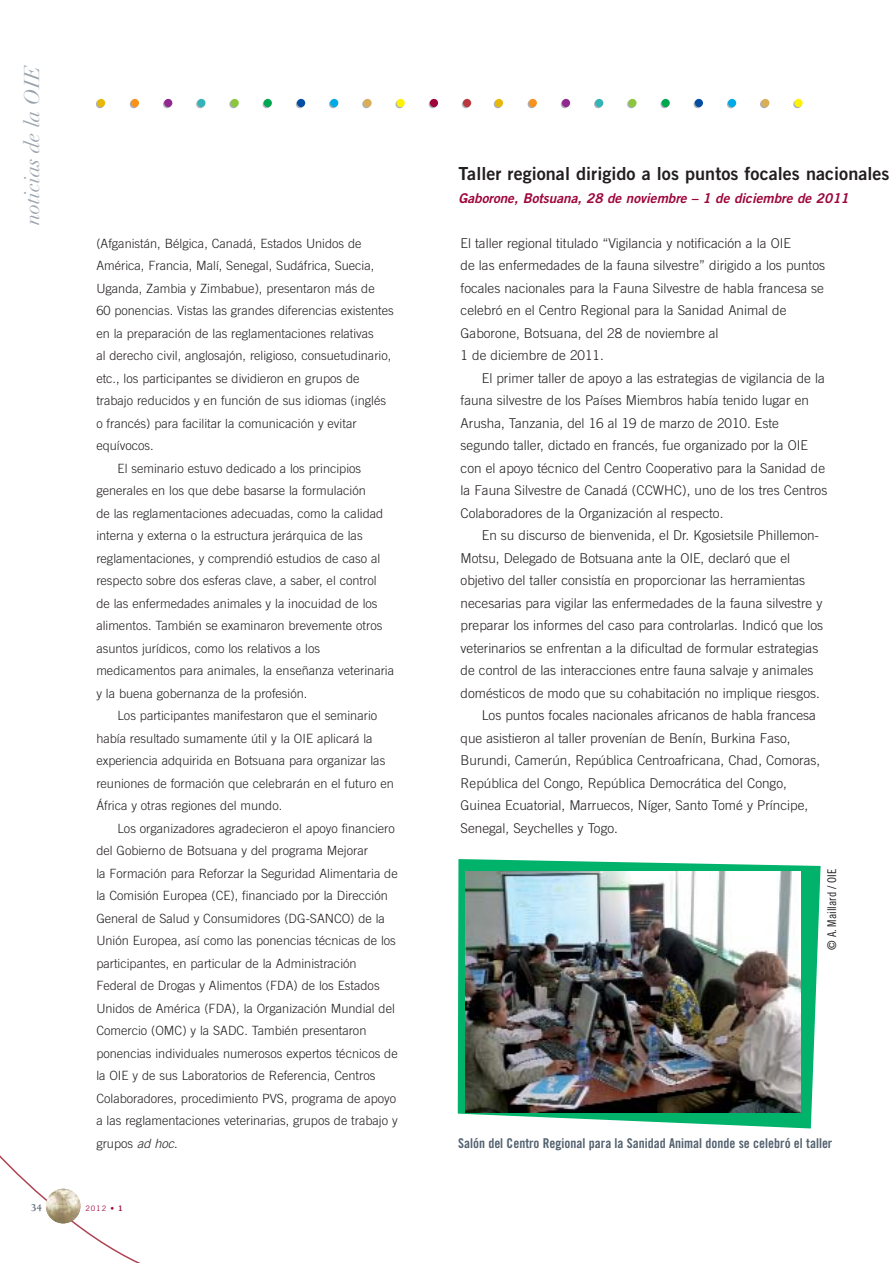
<style>
.page{position:relative;width:893px;height:1263px;background:#fff}
.page>*{position:absolute;margin:0;border:0;box-sizing:border-box;transform-origin:0 0}
.t1{font:italic 21px "Didot LH";color:#9aa3ac}
.t2{font:18px "Trade Gothic LT Std Bd 2";letter-spacing:.005em;color:#231f20}
.t3{font:300 13.5px/22.5px "Trade Gothic LT Std";color:#231f20}
.t4{font:13.5px "Trade Gothic LT Std Bd Cn 20";color:#53616f}
.t5{font:13.5px "Trade Gothic LT Std Bd 2 Obl";color:#9d053b}
.t6{font:300 12.75px "Trade Gothic LT Std";color:#231f20}
.t7{font:12px "Trade Gothic LT Std Cn 18";color:#231f20}
.t8{font:700 10.5px "Berkeley";color:#53616f}
.t9{font:7.5px "Trade Gothic LT Std";color:#9d053b}
.s1{font-style:italic}
.s2{font-weight:300}
.s3{font-family:"Trade Gothic LT Std Bd 2"}
</style>
<div class="page">
<div style="left:196px;top:100px;width:8px;height:8px;background:#aab1ba;border-radius:50%"></div>
<svg style="left:229px;top:100px;width:9px;height:8px"></svg>
<div style="left:362px;top:100px;width:8px;height:8px;background:#aab1ba;border-radius:50%"></div>
<svg style="left:395px;top:100px;width:9px;height:8px"></svg>
<div style="left:97px;top:99px;width:8px;height:8px;background:#e7b809;border-radius:50%"></div>
<div style="left:131px;top:99px;width:8px;height:8px;background:#f7931d;border-radius:50%"></div>
<div style="left:164px;top:99px;width:8px;height:8px;background:#91278f;border-radius:50%"></div>
<div style="left:197px;top:99px;width:8px;height:8px;background:#35b4b7;border-radius:50%"></div>
<div style="left:231px;top:99px;width:8px;height:8px;background:#8cc63f;border-radius:50%"></div>
<div style="left:264px;top:99px;width:8px;height:8px;background:#00a650;border-radius:50%"></div>
<div style="left:297px;top:99px;width:8px;height:8px;background:#034ea2;border-radius:50%"></div>
<div style="left:330px;top:99px;width:8px;height:8px;background:#00aae7;border-radius:50%"></div>
<div style="left:363px;top:99px;width:9px;height:8px;background:#d8ae5a;border-radius:50%"></div>
<div style="left:396px;top:99px;width:9px;height:8px;background:#fff200;border-radius:50%"></div>
<div style="left:430px;top:99px;width:8px;height:8px;background:#9d053b;border-radius:50%"></div>
<div style="left:463px;top:99px;width:8px;height:8px;background:#b73a40;border-radius:50%"></div>
<div style="left:627px;top:100px;width:8px;height:8px;background:#aab1ba;border-radius:50%"></div>
<svg style="left:660px;top:100px;width:9px;height:8px"></svg>
<svg style="left:693px;top:100px;width:9px;height:8px"></svg>
<div style="left:760px;top:100px;width:8px;height:8px;background:#aab1ba;border-radius:50%"></div>
<div style="left:793px;top:100px;width:8px;height:8px;background:#aab1ba;border-radius:50%"></div>
<div style="left:495px;top:99px;width:8px;height:8px;background:#e7b809;border-radius:50%"></div>
<div style="left:529px;top:99px;width:8px;height:8px;background:#f7931d;border-radius:50%"></div>
<div style="left:562px;top:99px;width:8px;height:8px;background:#91278f;border-radius:50%"></div>
<div style="left:595px;top:99px;width:8px;height:8px;background:#35b4b7;border-radius:50%"></div>
<div style="left:628px;top:99px;width:8px;height:8px;background:#8cc63f;border-radius:50%"></div>
<div style="left:661px;top:99px;width:9px;height:8px;background:#00a650;border-radius:50%"></div>
<div style="left:695px;top:99px;width:8px;height:8px;background:#034ea2;border-radius:50%"></div>
<div style="left:728px;top:99px;width:8px;height:8px;background:#00aae7;border-radius:50%"></div>
<div style="left:761px;top:99px;width:8px;height:8px;background:#d8ae5a;border-radius:50%"></div>
<div style="left:794px;top:99px;width:8px;height:8px;background:#fff200;border-radius:50%"></div>
<svg style="left:0;top:1155px;width:141px;height:108px"></svg>
<img style="left:46px;top:1189px;width:35px;height:34px;border-radius:50%">
<img style="left:46px;top:1189px;width:34px;height:34px;border-radius:50%">
<svg style="left:458px;top:859px;width:362px;height:269px;fill:#00b26a"></svg>
<img style="left:465px;top:872px;width:335px;height:241px">
<h1 class="t1" style="left:24px;top:225px;width:163px;rotate:-90deg">noticias de la OIE</h1>
<p class="t6" style="left:96px;top:238px;width:267px">(Afganistán, Bélgica, Canadá, Estados Unidos de</p>
<p class="t6" style="left:96px;top:261px;width:279px">América, Francia, Malí, Senegal, Sudáfrica, Suecia,</p>
<p class="t6" style="left:96px;top:283px;width:280px">Uganda, Zambia y Zimbabue), presentaron más de</p>
<p class="t6" style="left:96px;top:306px;width:299px">60 ponencias. Vistas las grandes diferencias existentes</p>
<p class="t6" style="left:96px;top:328px;width:279px">en la preparación de las reglamentaciones relativas</p>
<p class="t6" style="left:96px;top:351px;width:296px">al derecho civil, anglosajón, religioso, consuetudinario,</p>
<p class="t6" style="left:96px;top:373px;width:265px">etc., los participantes se dividieron en grupos de</p>
<p class="t6" style="left:96px;top:396px;width:291px">trabajo reducidos y en función de sus idiomas (inglés</p>
<p class="t6" style="left:96px;top:418px;width:262px">o francés) para facilitar la comunicación y evitar</p>
<p class="t6" style="left:96px;top:441px;width:59px">equívocos.</p>
<p class="t6" style="left:118px;top:463px;width:245px">El seminario estuvo dedicado a los principios</p>
<p class="t6" style="left:96px;top:486px;width:271px">generales en los que debe basarse la formulación</p>
<p class="t6" style="left:96px;top:508px;width:288px">de las reglamentaciones adecuadas, como la calidad</p>
<p class="t6" style="left:96px;top:531px;width:268px">interna y externa o la estructura jerárquica de las</p>
<p class="t6" style="left:96px;top:553px;width:285px">reglamentaciones, y comprendió estudios de caso al</p>
<p class="t6" style="left:96px;top:576px;width:282px">respecto sobre dos esferas clave, a saber, el control</p>
<p class="t6" style="left:96px;top:598px;width:283px">de las enfermedades animales y la inocuidad de los</p>
<p class="t6" style="left:96px;top:621px;width:287px">alimentos. También se examinaron brevemente otros</p>
<p class="t6" style="left:96px;top:643px;width:225px">asuntos jurídicos, como los relativos a los</p>
<p class="t6" style="left:96px;top:666px;width:299px">medicamentos para animales, la enseñanza veterinaria</p>
<p class="t6" style="left:96px;top:688px;width:213px">y la buena gobernanza de la profesión.</p>
<p class="t6" style="left:118px;top:711px;width:261px">Los participantes manifestaron que el seminario</p>
<p class="t6" style="left:96px;top:733px;width:278px">había resultado sumamente útil y la OIE aplicará la</p>
<p class="t6" style="left:96px;top:756px;width:290px">experiencia adquirida en Botsuana para organizar las</p>
<p class="t6" style="left:96px;top:778px;width:299px">reuniones de formación que celebrarán en el futuro en</p>
<p class="t6" style="left:96px;top:801px;width:187px">África y otras regiones del mundo.</p>
<p class="t6" style="left:118px;top:823px;width:279px">Los organizadores agradecieron el apoyo financiero</p>
<p class="t6" style="left:96px;top:846px;width:273px">del Gobierno de Botsuana y del programa Mejorar</p>
<p class="t6" style="left:96px;top:868px;width:303px">la Formación para Reforzar la Seguridad Alimentaria de</p>
<p class="t6" style="left:96px;top:891px;width:293px">la Comisión Europea (CE), financiado por la Dirección</p>
<p class="t6" style="left:96px;top:913px;width:290px">General de Salud y Consumidores (DG-SANCO) de la</p>
<p class="t6" style="left:96px;top:936px;width:301px">Unión Europea, así como las ponencias técnicas de los</p>
<p class="t6" style="left:96px;top:958px;width:262px">participantes, en particular de la Administración</p>
<p class="t6" style="left:96px;top:981px;width:285px">Federal de Drogas y Alimentos (FDA) de los Estados</p>
<p class="t6" style="left:96px;top:1003px;width:300px">Unidos de América (FDA), la Organización Mundial del</p>
<p class="t6" style="left:96px;top:1026px;width:272px">Comercio (OMC) y la SADC. También presentaron</p>
<p class="t6" style="left:96px;top:1048px;width:303px">ponencias individuales numerosos expertos técnicos de</p>
<p class="t6" style="left:96px;top:1071px;width:281px">la OIE y de sus Laboratorios de Referencia, Centros</p>
<p class="t6" style="left:96px;top:1093px;width:301px">Colaboradores, procedimiento PVS, programa de apoyo</p>
<p class="t6" style="left:96px;top:1116px;width:303px">a las reglamentaciones veterinarias, grupos de trabajo y</p>
<p class="t6" style="left:96px;top:1138px;width:83px">grupos <span class="s1">ad hoc</span>.</p>
<p class="t8" style="left:31px;top:1203px;width:13px">34</p>
<p class="t9" style="left:85px;top:1206px;width:39px">2012 <span class="s2">•</span> <span class="s3">1</span></p>
<h2 class="t2" style="left:458px;top:167px;width:432px">Taller regional dirigido a los puntos focales nacionales</h2>
<p class="t5" style="left:458px;top:193px;width:392px">Gaborone, Botsuana, 28 de noviembre – 1 de diciembre de 2011</p>
<p class="t3" style="left:461px;top:233px;width:366px">El taller regional titulado “Vigilancia y notificación a la OIE<br>de las enfermedades de la fauna silvestre” dirigido a los puntos focales nacionales para la Fauna Silvestre de habla francesa se celebró en el Centro Regional para la Sanidad Animal de Gaborone, Botsuana, del 28 de noviembre al<br>1 de diciembre de 2011.</p>
<p class="t3" style="left:461px;top:368px;width:368px;text-indent:21px">El primer taller de apoyo a las estrategias de vigilancia de la fauna silvestre de los Países Miembros había tenido lugar en Arusha, Tanzania, del 16 al 19 de marzo de 2010. Este segundo taller, dictado en francés, fue organizado por la OIE con el apoyo técnico del Centro Cooperativo para la Sanidad de la Fauna Silvestre de Canadá (CCWHC), uno de los tres Centros Colaboradores de la Organización al respecto.</p>
<p class="t3" style="left:482px;top:525px;width:339px">En su discurso de bienvenida, el Dr. Kgosietsile Phillemon-</p>
<p class="t3" style="left:461px;top:548px;width:331px">Motsu, Delegado de Botsuana ante la OIE, declaró que el</p>
<p class="t3" style="left:461px;top:570px;width:346px">objetivo del taller consistía en proporcionar las herramientas</p>
<p class="t3" style="left:461px;top:593px;width:363px">necesarias para vigilar las enfermedades de la fauna silvestre y</p>
<p class="t3" style="left:461px;top:615px;width:364px">preparar los informes del caso para controlarlas. Indicó que los</p>
<p class="t3" style="left:461px;top:638px;width:359px">veterinarios se enfrentan a la dificultad de formular estrategias</p>
<p class="t3" style="left:461px;top:660px;width:354px">de control de las interacciones entre fauna salvaje y animales</p>
<p class="t3" style="left:461px;top:683px;width:361px">domésticos de modo que su cohabitación no implique riesgos.</p>
<p class="t3" style="left:482px;top:705px;width:336px">Los puntos focales nacionales africanos de habla francesa</p>
<p class="t3" style="left:461px;top:728px;width:331px">que asistieron al taller provenían de Benín, Burkina Faso,</p>
<p class="t3" style="left:461px;top:750px;width:361px">Burundi, Camerún, República Centroafricana, Chad, Comoras,</p>
<p class="t3" style="left:461px;top:773px;width:328px">República del Congo, República Democrática del Congo,</p>
<p class="t3" style="left:461px;top:795px;width:349px">Guinea Ecuatorial, Marruecos, Níger, Santo Tomé y Príncipe,</p>
<p class="t3" style="left:461px;top:818px;width:159px">Senegal, Seychelles y Togo.</p>
<p class="t7" style="left:827px;top:950px;width:83px;rotate:-90deg">© A. Maillard / OIE</p>
<p class="t4" style="left:458px;top:1138px;width:376px">Salón del Centro Regional para la Sanidad Animal donde se celebró el taller</p>
</div>
